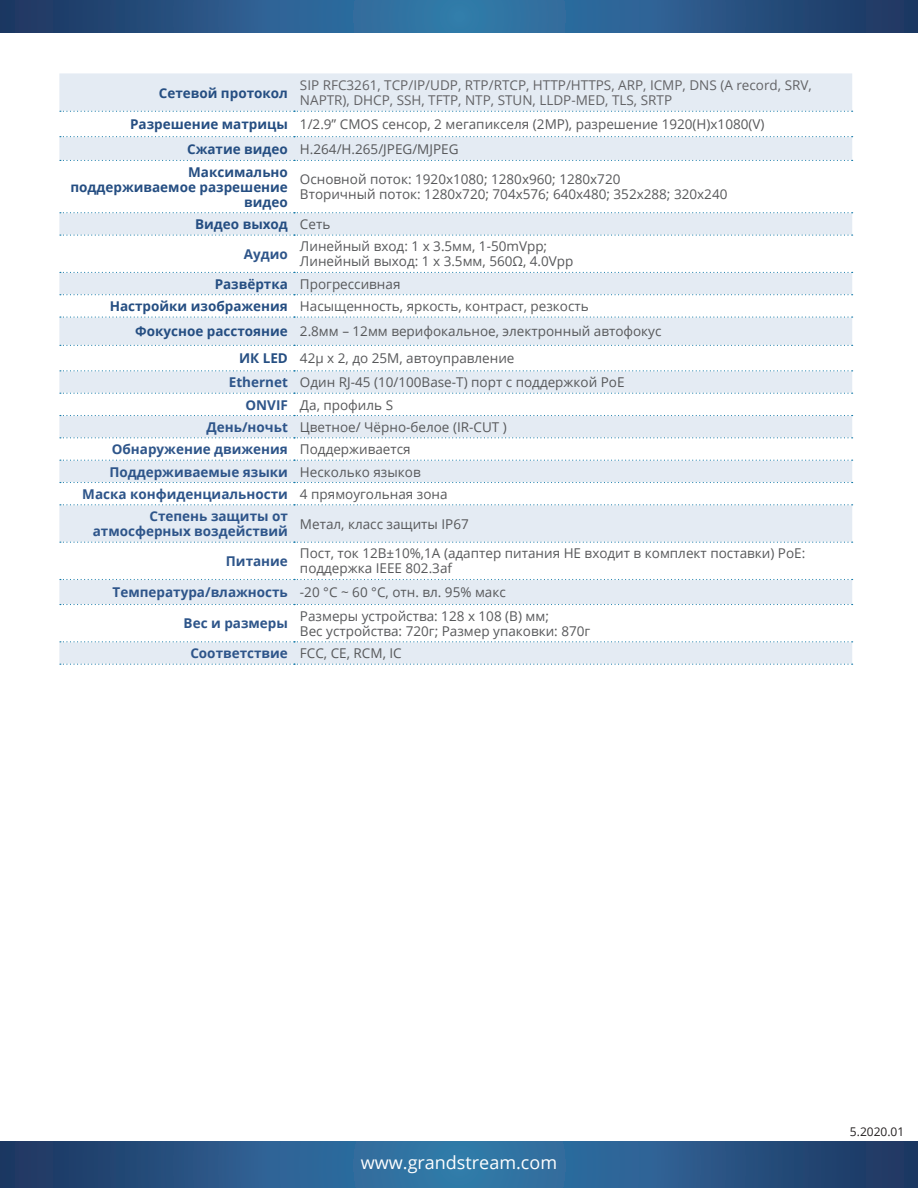
<style>
.page{position:relative;width:918px;height:1188px;background:#fff}
.page>*{position:absolute;margin:0;border:0;box-sizing:border-box;transform-origin:0 0}
.t1{font:18px "Open Sans";color:#fff}
.t2{font:13.5px/15px "Open Sans";color:#57585a}
.t3{font:700 13.5px/15px "Open Sans";color:#2e558a;text-align:right}
.t4{font:700 13.5px/15px "Open Sans";color:#254e82;text-align:right}
.t5{font:13.5px/15px "Open Sans";color:#636366}
.t6{font:12px "Open Sans";color:#231f20}
</style>
<div class="page">
<svg style="left:0;top:1142px;width:918px;height:46px;background:#295988"></svg>
<svg style="left:59px;top:73px;width:793px;height:591px"></svg>
<svg style="left:60px;top:111px;width:793px;height:1px"></svg>
<svg style="left:60px;top:136px;width:793px;height:1px"></svg>
<svg style="left:60px;top:160px;width:793px;height:1px"></svg>
<svg style="left:60px;top:212px;width:793px;height:1px"></svg>
<svg style="left:60px;top:235px;width:793px;height:1px"></svg>
<svg style="left:60px;top:272px;width:793px;height:1px"></svg>
<svg style="left:60px;top:294px;width:793px;height:1px"></svg>
<svg style="left:60px;top:317px;width:793px;height:1px"></svg>
<svg style="left:60px;top:345px;width:793px;height:1px"></svg>
<svg style="left:60px;top:370px;width:793px;height:1px"></svg>
<svg style="left:60px;top:393px;width:793px;height:1px"></svg>
<svg style="left:60px;top:415px;width:793px;height:1px"></svg>
<svg style="left:60px;top:437px;width:793px;height:1px"></svg>
<svg style="left:60px;top:460px;width:793px;height:1px"></svg>
<svg style="left:60px;top:482px;width:793px;height:1px"></svg>
<svg style="left:60px;top:504px;width:793px;height:1px"></svg>
<svg style="left:60px;top:542px;width:793px;height:1px"></svg>
<svg style="left:60px;top:579px;width:793px;height:1px"></svg>
<svg style="left:60px;top:604px;width:793px;height:1px"></svg>
<svg style="left:60px;top:641px;width:793px;height:1px"></svg>
<svg style="left:60px;top:664px;width:793px;height:1px"></svg>
<svg style="left:0;top:0;width:918px;height:32px;background:#295988"></svg>
<p class="t4" style="left:159px;top:85px;width:131px">Сетевой протокол</p>
<p class="t5" style="left:300px;top:77px;width:513px">SIP RFC3261, TCP/IP/UDP, RTP/RTCP, HTTP/HTTPS, ARP, ICMP, DNS (A record, SRV,<br>NAPTR), DHCP, SSH, TFTP, NTP, STUN, LLDP-MED, TLS, SRTP</p>
<p class="t4" style="left:130px;top:116px;width:159px">Разрешение матрицы</p>
<p class="t2" style="left:300px;top:116px;width:466px">1/2.9” CMOS сенсор, 2 мегапикселя (2MP), разрешение 1920(H)x1080(V)</p>
<p class="t4" style="left:187px;top:141px;width:102px">Сжатие видео</p>
<p class="t2" style="left:300px;top:141px;width:160px">H.264/H.265/JPEG/MJPEG</p>
<p class="t4" style="left:70px;top:164px;width:219px">Максимально поддерживаемое разрешение видео</p>
<p class="t2" style="left:300px;top:172px;width:322px">Основной поток: 1920x1080; 1280x960; 1280x720</p>
<p class="t2" style="left:300px;top:187px;width:429px">Вторичный поток: 1280x720; 704x576; 640x480; 352x288; 320x240</p>
<p class="t4" style="left:195px;top:216px;width:94px">Видео выход</p>
<p class="t2" style="left:300px;top:216px;width:32px">Сеть</p>
<p class="t3" style="left:244px;top:246px;width:46px">Аудио</p>
<p class="t2" style="left:300px;top:239px;width:249px">Линейный вход: 1 x 3.5мм, 1-50mVpp;</p>
<p class="t2" style="left:300px;top:254px;width:275px">Линейный выход: 1 x 3.5мм, 560Ω, 4.0Vpp</p>
<p class="t4" style="left:215px;top:276px;width:75px">Развёртка</p>
<p class="t2" style="left:300px;top:276px;width:102px">Прогрессивная</p>
<p class="t4" style="left:110px;top:298px;width:180px">Настройки изображения</p>
<p class="t2" style="left:300px;top:298px;width:290px">Насыщенность, яркость, контраст, резкость</p>
<p class="t4" style="left:135px;top:324px;width:154px">Фокусное расстояние</p>
<p class="t2" style="left:300px;top:324px;width:363px">2.8мм – 12мм верифокальное, электронный автофокус</p>
<p class="t4" style="left:239px;top:351px;width:50px">ИК LED</p>
<p class="t2" style="left:300px;top:351px;width:216px">42μ x 2, до 25M, автоуправление</p>
<p class="t3" style="left:229px;top:374px;width:61px">Ethernet</p>
<p class="t2" style="left:300px;top:374px;width:326px">Один RJ-45 (10/100Base-T) порт с поддержкой PoE</p>
<p class="t3" style="left:246px;top:397px;width:44px">ONVIF</p>
<p class="t2" style="left:300px;top:397px;width:95px">Да, профиль S</p>
<p class="t3" style="left:207px;top:419px;width:83px">День/ночьt</p>
<p class="t2" style="left:300px;top:419px;width:208px">Цветное/ Чёрно-белое (IR-CUT )</p>
<p class="t3" style="left:112px;top:441px;width:178px">Обнаружение движения</p>
<p class="t2" style="left:300px;top:441px;width:112px">Поддерживается</p>
<p class="t3" style="left:109px;top:464px;width:180px">Поддерживаемые языки</p>
<p class="t2" style="left:300px;top:464px;width:122px">Несколько языков</p>
<p class="t3" style="left:82px;top:486px;width:207px">Маска конфиденциальности</p>
<p class="t2" style="left:300px;top:486px;width:149px">4 прямоугольная зона</p>
<p class="t3" style="left:93px;top:508px;width:197px">Степень защиты от атмосферных воздействий</p>
<p class="t2" style="left:300px;top:516px;width:170px">Метал, класс защиты IP67</p>
<p class="t3" style="left:226px;top:553px;width:64px">Питание</p>
<p class="t2" style="left:300px;top:546px;width:507px">Пост, ток 12В±10%,1A (адаптер питания НЕ входит в комплект поставки) PoE: поддержка IEEE 802.3af</p>
<p class="t3" style="left:113px;top:584px;width:177px">Температура/влажность</p>
<p class="t2" style="left:300px;top:584px;width:207px">-20 °C ~ 60 °C, отн. вл. 95% макс</p>
<p class="t3" style="left:184px;top:616px;width:106px">Вес и размеры</p>
<p class="t2" style="left:300px;top:608px;width:250px">Размеры устройства: 128 x 108 (В) мм;</p>
<p class="t2" style="left:300px;top:623px;width:292px">Вес устройства: 720г; Размер упаковки: 870г</p>
<p class="t3" style="left:190px;top:645px;width:99px">Соответствие</p>
<p class="t2" style="left:300px;top:645px;width:103px">FCC, CE, RCM, IC</p>
<p class="t1" style="left:361px;top:1150px;width:198px">www.grandstream.com</p>
<p class="t6" style="left:850px;top:1123px;width:56px">5.2020.01</p>
</div>
